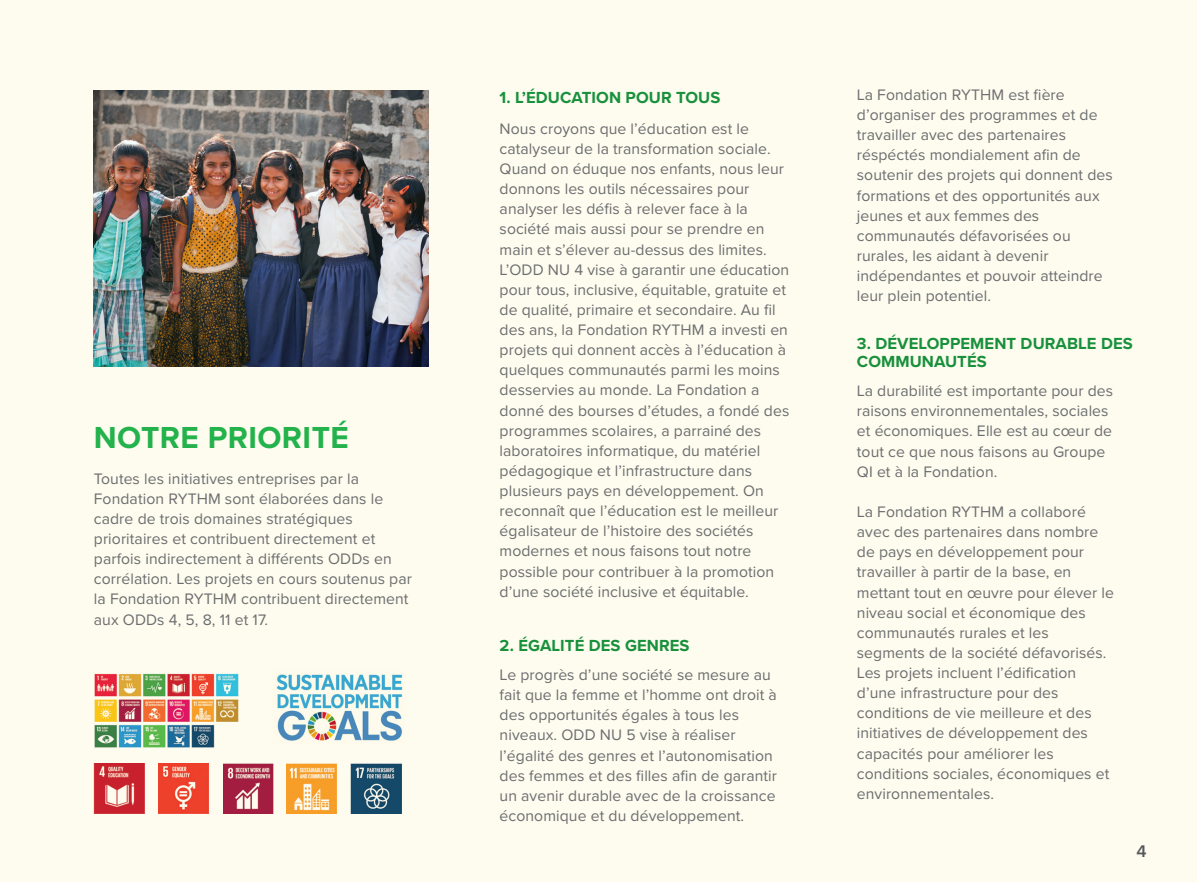
<style>
.page{position:relative;width:1197px;height:882px;background:#fdfcee}
.page>*{position:absolute;margin:0;border:0;box-sizing:border-box;transform-origin:0 0}
.t1{font:700 31.5px "Proxima Nova";letter-spacing:.015em;color:#23b24b}
.t2{font:600 17.5px "Proxima Nova";color:#57585a}
.t3{font:700 16.62px/18.4px "Proxima Nova";letter-spacing:.005em;color:#18903c}
.t4{font:15.75px/20.1px "Proxima Nova";letter-spacing:.005em;color:#6c6d70}
</style>
<div class="page">
<img style="left:94px;top:673px;width:145px;height:75px">
<img style="left:94px;top:763px;width:50px;height:51px">
<img style="left:158px;top:763px;width:50px;height:51px">
<img style="left:223px;top:763px;width:50px;height:51px">
<img style="left:286px;top:763px;width:50px;height:51px">
<img style="left:351px;top:763px;width:50px;height:51px">
<img style="left:276px;top:674px;width:127px;height:67px">
<img style="left:94px;top:91px;width:335px;height:275px">
<h1 class="t1" style="left:94px;top:414px;width:256px">NOTRE PRIORITÉ</h1>
<p class="t4" style="left:94px;top:468px;width:320px">Toutes les initiatives entreprises par la Fondation RYTHM sont élaborées dans le cadre de trois domaines stratégiques prioritaires et contribuent directement et parfois indirectement à différents ODDs en corrélation. Les projets en cours soutenus par la Fondation RYTHM contribuent directement aux ODDs 4, 5, 8, 11 et 17.</p>
<p class="t3" style="left:500px;top:87px;width:222px">1. L’ÉDUCATION POUR TOUS</p>
<p class="t4" style="left:500px;top:118px;width:291px">Nous croyons que l’éducation est le catalyseur de la transformation sociale.<br>Quand on éduque nos enfants, nous leur donnons les outils nécessaires pour analyser les défis à relever face à la société mais aussi pour se prendre en main et s’élever au-dessus des limites.<br>L’ODD NU 4 vise à garantir une éducation pour tous, inclusive, équitable, gratuite et de qualité, primaire et secondaire. Au fil des ans, la Fondation RYTHM a investi en projets qui donnent accès à l’éducation à quelques communautés parmi les moins desservies au monde. La Fondation a donné des bourses d’études, a fondé des programmes scolaires, a parrainé des laboratoires informatique, du matériel pédagogique et l’infrastructure dans plusieurs pays en développement. On reconnaît que l’éducation est le meilleur égalisateur de l’histoire des sociétés modernes et nous faisons tout notre possible pour contribuer à la promotion d’une société inclusive et équitable.</p>
<p class="t3" style="left:500px;top:636px;width:191px">2. ÉGALITÉ DES GENRES</p>
<p class="t4" style="left:500px;top:664px;width:279px">Le progrès d’une société se mesure au fait que la femme et l’homme ont droit à des opportunités égales à tous les niveaux. ODD NU 5 vise à réaliser l’égalité des genres et l’autonomisation des femmes et des filles afin de garantir un avenir durable avec de la croissance économique et du développement.</p>
<p class="t4" style="left:857px;top:84px;width:257px">La Fondation RYTHM est fière d’organiser des programmes et de travailler avec des partenaires réspéctés mondialement afin de soutenir des projets qui donnent des formations et des opportunités aux jeunes et aux femmes des communautés défavorisées ou rurales, les aidant à devenir indépendantes et pouvoir atteindre leur plein potentiel.</p>
<p class="t3" style="left:857px;top:333px;width:277px">3. DÉVELOPPEMENT DURABLE DES<br>COMMUNAUTÉS</p>
<p class="t4" style="left:857px;top:380px;width:258px">La durabilité est importante pour des raisons environnementales, sociales et économiques. Elle est au cœur de tout ce que nous faisons au Groupe<br>QI et à la Fondation.</p>
<p class="t4" style="left:857px;top:501px;width:259px">La Fondation RYTHM a collaboré avec des partenaires dans nombre de pays en développement pour travailler à partir de la base, en mettant tout en œuvre pour élever le niveau social et économique des communautés rurales et les segments de la société défavorisés.<br>Les projets incluent l’édification d’une infrastructure pour des conditions de vie meilleure et des initiatives de développement des capacités pour améliorer les conditions sociales, économiques et environnementales.</p>
<p class="t2" style="left:1136px;top:838px;width:12px">4</p>
</div>
